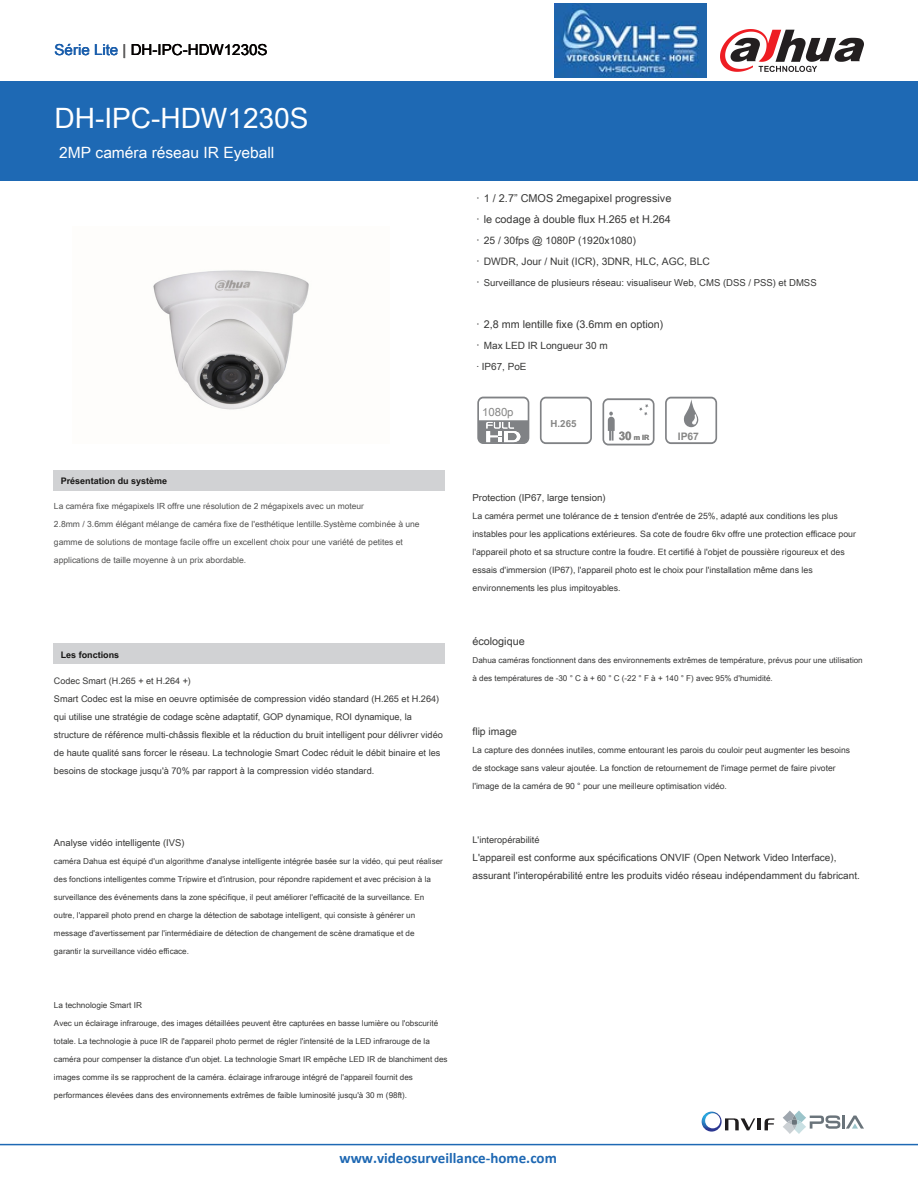
<style>
.page{position:relative;width:918px;height:1188px;background:#fff}
.page>*{position:absolute;margin:0;border:0;box-sizing:border-box;transform-origin:0 0}
.t1{font:28.05px "Arial Unicode MS";color:#fff}
.t2{font:15.6px "Arial Unicode MS";color:#fff}
.t3{font:15.15px "Arial Unicode MS";color:#040100}
.t4{font:700 15px "Calibri";color:#1e68b3}
.t5{font:11.4px "Arial Unicode MS";color:#868685}
.t6{font:10.95px "Arial Unicode MS";color:#383837}
.t7{font:10.8px "Arial Unicode MS";color:#383837}
.t8{font:10.35px/21px "Arial Unicode MS";color:#383837}
.t9{font:700 10.35px "Arial Unicode MS";color:#868685}
.t10{font:10.05px/18px "Arial Unicode MS";color:#383837}
.t11{font:9.9px "Arial Unicode MS";color:#383837}
.t12{font:700 9.75px "Arial Unicode MS";color:#868685}
.t13{font:9.6px "Arial Unicode MS";color:#383837}
.t14{font:9.45px "Arial Unicode MS";color:#383837}
.t15{font:9.15px/18px "Arial Unicode MS";color:#383837}
.t16{font:700 9px "Arial Unicode MS";color:#171615}
.t17{font:9px "Arial Unicode MS";color:#383837}
.t18{font:8.7px/18px "Arial Unicode MS";color:#383837}
.t19{font:8.55px/18px "Arial Unicode MS";color:#383837}
.t20{font:8.55px/18px "Arial Unicode MS";color:#545453}
.t21{font:8.4px "Arial Unicode MS";color:#545453}
.t22{font:8.25px "Arial Unicode MS";color:#383837}
.t23{font:8.1px "Arial Unicode MS";color:#383837}
.t24{font:700 7.2px "Arial Unicode MS";color:#868685}
.s1{color:#1a5eac}
.s2{color:#616060}
.s3{font-size:11.1px}
.s4{font-size:11.7px}
</style>
<div class="page">
<div style="left:0;top:81px;width:918px;height:100px;background:#1e69b4"></div>
<div style="left:53px;top:470px;width:392px;height:21px;background:#d1d2d4"></div>
<div style="left:53px;top:643px;width:392px;height:20px;background:#d1d2d4"></div>
<hr style="left:0;top:1144px;width:918px;height:1px;background:#1e69b4">
<svg style="left:720px;top:29px;width:144px;height:43px"></svg>
<img style="left:153px;top:270px;width:156px;height:140px">
<svg style="left:783px;top:1111px;width:81px;height:23px"></svg>
<svg style="left:702px;top:1112px;width:72px;height:20px"></svg>
<svg style="left:665px;top:397px;width:52px;height:47px"></svg>
<svg style="left:540px;top:397px;width:52px;height:47px"></svg>
<svg style="left:477px;top:397px;width:52px;height:47px"></svg>
<svg style="left:602px;top:398px;width:53px;height:47px"></svg>
<img style="left:555px;top:4px;width:152px;height:73px">
<h3 class="t3" style="left:55px;top:39px;width:215px"><span class="s1">Série Lite</span> <span class="s2">|</span> DH-IPC-HDW1230S</h3>
<h1 class="t1" style="left:55px;top:98px;width:255px">DH-IPC-HDW1230S</h1>
<h2 class="t2" style="left:59px;top:142px;width:217px">2MP caméra réseau IR Eyeball</h2>
<p class="t16" style="left:61px;top:475px;width:108px">Présentation du système</p>
<p class="t21" style="left:54px;top:500px;width:312px">La caméra fixe mégapixels IR offre une résolution de 2 mégapixels avec un moteur</p>
<p class="t20" style="left:54px;top:515px;width:367px">2.8mm / 3.6mm élégant mélange de caméra fixe de l'esthétique lentille.Système combinée à une gamme de solutions de montage facile offre un excellent choix pour une variété de petites et applications de taille moyenne à un prix abordable.</p>
<p class="t16" style="left:61px;top:649px;width:60px">Les fonctions</p>
<p class="t17" style="left:54px;top:674px;width:138px">Codec Smart (H.265 + et H.264 +)</p>
<p class="t15" style="left:54px;top:689px;width:390px">Smart Codec est la mise en oeuvre optimisée de compression vidéo standard (H.265 et H.264) qui utilise une stratégie de codage scène adaptatif, GOP dynamique, ROI dynamique, la structure de référence multi-châssis flexible et la réduction du bruit intelligent pour délivrer vidéo de haute qualité sans forcer le réseau. La technologie Smart Codec réduit le débit binaire et les besoins de stockage jusqu'à 70% par rapport à la compression vidéo standard.</p>
<p class="t14" style="left:54px;top:836px;width:132px">Analyse vidéo intelligente (IVS)</p>
<p class="t23" style="left:54px;top:855px;width:390px">caméra Dahua est équipé d'un algorithme d'analyse intelligente intégrée basée sur la vidéo, qui peut réaliser</p>
<p class="t23" style="left:54px;top:873px;width:378px">des fonctions intelligentes comme Tripwire et d'intrusion, pour répondre rapidement et avec précision à la</p>
<p class="t23" style="left:54px;top:891px;width:372px">surveillance des événements dans la zone spécifique, il peut améliorer l'efficacité de la surveillance. En</p>
<p class="t23" style="left:54px;top:909px;width:363px">outre, l'appareil photo prend en charge la détection de sabotage intelligent, qui consiste à générer un</p>
<p class="t23" style="left:54px;top:927px;width:362px">message d'avertissement par l'intermédiaire de détection de changement de scène dramatique et de</p>
<p class="t23" style="left:54px;top:945px;width:137px">garantir la surveillance vidéo efficace.</p>
<p class="t22" style="left:54px;top:999px;width:90px">La technologie Smart IR</p>
<p class="t23" style="left:54px;top:1017px;width:386px">Avec un éclairage infrarouge, des images détaillées peuvent être capturées en basse lumière ou l'obscurité</p>
<p class="t23" style="left:54px;top:1035px;width:377px">totale. La technologie à puce IR de l'appareil photo permet de régler l'intensité de la LED infrarouge de la</p>
<p class="t23" style="left:54px;top:1053px;width:395px">caméra pour compenser la distance d'un objet. La technologie Smart IR empêche LED IR de blanchiment des</p>
<p class="t23" style="left:54px;top:1071px;width:360px">images comme ils se rapprochent de la caméra. éclairage infrarouge intégré de l'appareil fournit des</p>
<p class="t23" style="left:54px;top:1089px;width:355px">performances élevées dans des environnements extrêmes de faible luminosité jusqu'à 30 m (98ft).</p>
<h3 class="t6" style="left:476px;top:191px;width:197px"><span class="s3">·</span> 1 / 2.7” CMOS 2megapixel progressive</h3>
<h3 class="t7" style="left:476px;top:212px;width:196px"><span class="s3">·</span> le codage à double flux H.265 et H.264</h3>
<p class="t8" style="left:476px;top:230px;width:235px"><span class="s3">·</span> 25 / 30fps @ 1080P (1920x1080)<br><span class="s3">·</span> DWDR, Jour / Nuit (ICR), 3DNR, HLC, AGC, BLC</p>
<p class="t14" style="left:476px;top:276px;width:342px"><span class="s3">·</span> Surveillance de plusieurs réseau: visualiseur Web, CMS (DSS / PSS) et DMSS</p>
<h3 class="t7" style="left:476px;top:317px;width:189px"><span class="s3">·</span> 2,8 mm lentille fixe (3.6mm en option)</h3>
<p class="t10" style="left:476px;top:336px;width:133px"><span class="s3">·</span> Max LED IR Longueur 30 m</p>
<p class="t11" style="left:476px;top:360px;width:52px">· IP67, PoE</p>
<h3 class="t5" style="left:482px;top:404px;width:33px">1080p</h3>
<p class="t12" style="left:551px;top:417px;width:27px">H.265</p>
<p class="t24" style="left:619px;top:432px;width:32px"><span class="s4">30</span> m IR</p>
<p class="t9" style="left:678px;top:429px;width:23px">IP67</p>
<p class="t13" style="left:472px;top:491px;width:135px">Protection (IP67, large tension)</p>
<p class="t18" style="left:472px;top:507px;width:385px">La caméra permet une tolérance de ± tension d'entrée de 25%, adapté aux conditions les plus instables pour les applications extérieures. Sa cote de foudre 6kv offre une protection efficace pour l'appareil photo et sa structure contre la foudre. Et certifié à l'objet de poussière rigoureux et des essais d'immersion (IP67), l'appareil photo est le choix pour l'installation même dans les environnements les plus impitoyables.</p>
<h3 class="t7" style="left:472px;top:634px;width:54px">écologique</h3>
<p class="t23" style="left:472px;top:655px;width:392px">Dahua caméras fonctionnent dans des environnements extrêmes de température, prévus pour une utilisation</p>
<p class="t23" style="left:472px;top:673px;width:302px">à des températures de -30 ° C à + 60 ° C (-22 ° F à + 140 ° F) avec 95% d'humidité.</p>
<p class="t8" style="left:472px;top:721px;width:46px">flip image</p>
<p class="t19" style="left:472px;top:741px;width:379px">La capture des données inutiles, comme entourant les parois du couloir peut augmenter les besoins de stockage sans valeur ajoutée. La fonction de retournement de l'image permet de faire pivoter l'image de la caméra de 90 ° pour une meilleure optimisation vidéo.</p>
<p class="t15" style="left:472px;top:831px;width:69px">L'interopérabilité</p>
<p class="t10" style="left:472px;top:848px;width:389px">L'appareil est conforme aux spécifications ONVIF (Open Network Video Interface), assurant l'interopérabilité entre les produits vidéo réseau indépendamment du fabricant.</p>
<h3 class="t4" style="left:340px;top:1147px;width:219px">www.videosurveillance-home.com</h3>
</div>
